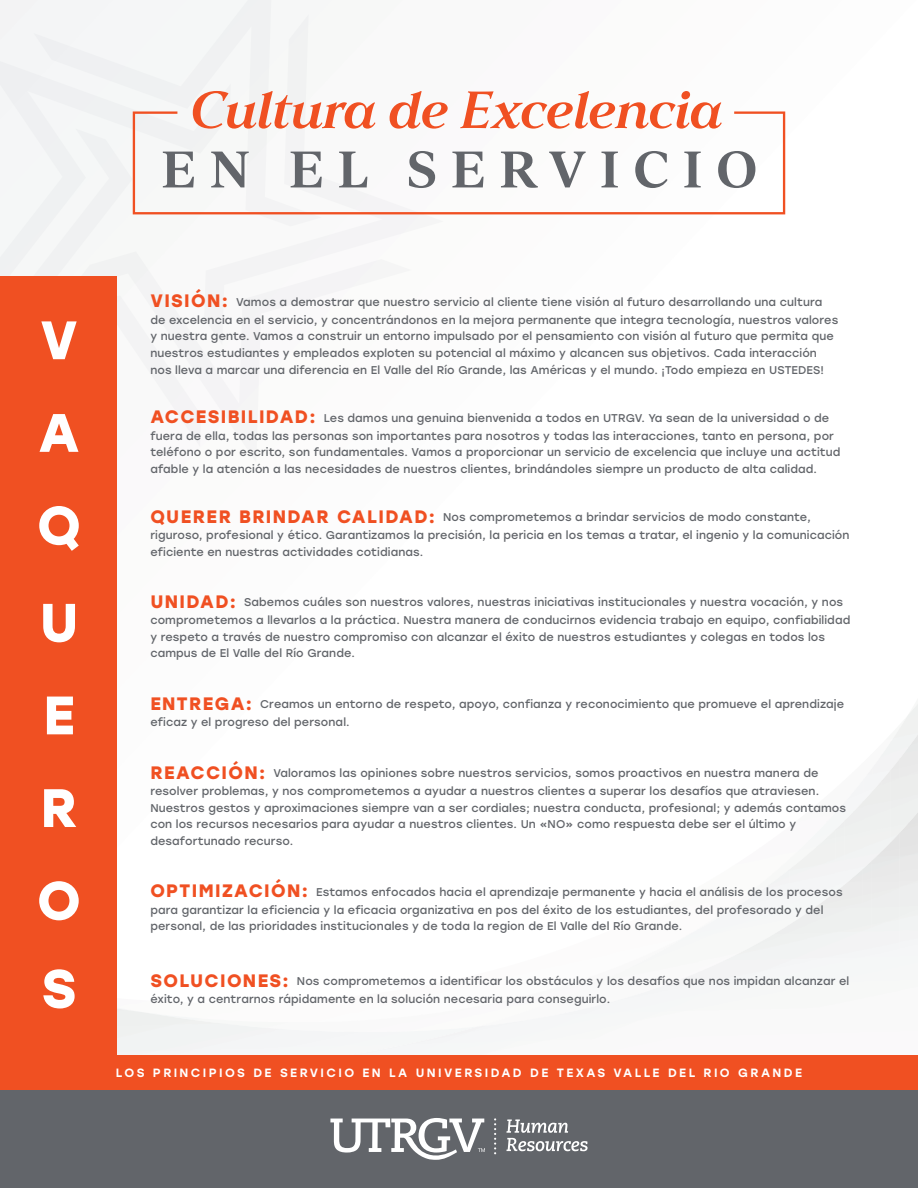
<style>
.page{position:relative;width:918px;height:1188px;background:#fff}
.page>*{position:absolute;margin:0;border:0;box-sizing:border-box;transform-origin:0 0}
.t1{font:700 54px/92.7px "Stolzl";color:#fff}
.t2{font:500 12px "Stolzl";letter-spacing:.2em;color:#fff}
.t3{font:11.25px/18px "Stolzl";letter-spacing:.01em;color:#62656a}
.s1{font-weight:700;font-size:18px;color:#f05022}
</style>
<div class="page">
<img style="left:116px;top:983px;width:1px;height:20px">
<img style="left:116px;top:1003px;width:22px;height:52px">
<img style="left:848px;top:791px;width:7px;height:8px">
<img style="left:909px;top:734px;width:9px;height:78px">
<img style="left:900px;top:747px;width:9px;height:76px">
<img style="left:909px;top:812px;width:9px;height:134px">
<img style="left:899px;top:823px;width:10px;height:125px">
<img style="left:890px;top:833px;width:10px;height:118px">
<img style="left:881px;top:843px;width:9px;height:110px">
<img style="left:862px;top:861px;width:10px;height:194px">
<img style="left:853px;top:869px;width:10px;height:186px">
<img style="left:603px;top:997px;width:28px;height:9px">
<img style="left:380px;top:1040px;width:47px;height:15px">
<svg style="left:116px;top:345px;width:144px;height:118px"></svg>
<svg style="left:204px;top:214px;width:240px;height:131px"></svg>
<div style="left:0;top:54px;width:231px;height:247px;background:#f4f5f6"></div>
<div style="left:0;top:129px;width:201px;height:318px;background:#f6f7f7"></div>
<div style="left:34px;top:0;width:287px;height:226px;background:#f5f6f7"></div>
<div style="left:0;top:1090px;width:918px;height:98px;background:#62656a"></div>
<div style="left:0;top:276px;width:116px;height:782px;background:#f05022"></div>
<div style="left:0;top:1055px;width:918px;height:35px;background:#f05022"></div>
<svg style="left:330px;top:1118px;width:155px;height:42px"></svg>
<svg style="left:494px;top:1118px;width:2px;height:36px"></svg>
<svg style="left:506px;top:1119px;width:82px;height:32px"></svg>
<svg style="left:133px;top:111px;width:652px;height:103px"></svg>
<svg style="left:163px;top:152px;width:31px;height:35px"></svg>
<svg style="left:211px;top:152px;width:38px;height:35px"></svg>
<svg style="left:291px;top:152px;width:31px;height:35px"></svg>
<svg style="left:339px;top:152px;width:28px;height:35px"></svg>
<svg style="left:409px;top:151px;width:26px;height:37px"></svg>
<svg style="left:452px;top:152px;width:32px;height:35px"></svg>
<svg style="left:501px;top:152px;width:37px;height:36px"></svg>
<svg style="left:549px;top:152px;width:37px;height:35px"></svg>
<svg style="left:601px;top:152px;width:17px;height:35px"></svg>
<svg style="left:635px;top:151px;width:33px;height:37px"></svg>
<svg style="left:684px;top:152px;width:17px;height:35px"></svg>
<svg style="left:718px;top:151px;width:37px;height:37px"></svg>
<svg style="left:193px;top:91px;width:182px;height:38px"></svg>
<svg style="left:390px;top:91px;width:58px;height:38px"></svg>
<svg style="left:460px;top:91px;width:262px;height:38px"></svg>
<h1 class="t1" style="left:40px;top:291px;width:40px">V</h1>
<h1 class="t1" style="left:38px;top:384px;width:43px">A</h1>
<h1 class="t1" style="left:37px;top:474px;width:45px;line-height:97.2px">Q<br>U</h1>
<h1 class="t1" style="left:37px;top:666px;width:45px;text-align:justify">E R O</h1>
<h1 class="t1" style="left:41px;top:940px;width:37px">S</h1>
<p class="t3" style="left:150px;top:293px;width:689px"><span class="s1">VISIÓN:</span> Vamos a demostrar que nuestro servicio al cliente tiene visión al futuro desarrollando una cultura de excelencia en el servicio, y concentrándonos en la mejora permanente que integra tecnología, nuestros valores</p>
<p class="t3" style="left:150px;top:328px;width:685px;line-height:16.5px">y nuestra gente. Vamos a construir un entorno impulsado por el pensamiento con visión al futuro que permita que nuestros estudiantes y empleados exploten su potencial al máximo y alcancen sus objetivos. Cada interacción</p>
<p class="t3" style="left:150px;top:360px;width:675px">nos lleva a marcar una diferencia en El Valle del Río Grande, las Américas y el mundo. ¡Todo empieza en USTEDES!</p>
<p class="t3" style="left:150px;top:409px;width:685px"><span class="s1">ACCESIBILIDAD:</span> Les damos una genuina bienvenida a todos en UTRGV. Ya sean de la universidad o de fuera de ella, todas las personas son importantes para nosotros y todas las interacciones, tanto en persona, por</p>
<p class="t3" style="left:150px;top:444px;width:692px;line-height:16.5px">teléfono o por escrito, son fundamentales. Vamos a proporcionar un servicio de excelencia que incluye una actitud afable y la atención a las necesidades de nuestros clientes, brindándoles siempre un producto de alta calidad.</p>
<p class="t3" style="left:150px;top:508px;width:701px"><span class="s1">QUERER BRINDAR CALIDAD:</span> Nos comprometemos a brindar servicios de modo constante, riguroso, profesional y ético. Garantizamos la precisión, la pericia en los temas a tratar, el ingenio y la comunicación</p>
<p class="t3" style="left:150px;top:542px;width:275px">eficiente en nuestras actividades cotidianas.</p>
<p class="t3" style="left:150px;top:593px;width:702px"><span class="s1">UNIDAD:</span> Sabemos cuáles son nuestros valores, nuestras iniciativas institucionales y nuestra vocación, y nos comprometemos a llevarlos a la práctica. Nuestra manera de conducirnos evidencia trabajo en equipo, confiabilidad</p>
<p class="t3" style="left:150px;top:628px;width:676px;line-height:16.5px">y respeto a través de nuestro compromiso con alcanzar el éxito de nuestros estudiantes y colegas en todos los campus de El Valle del Río Grande.</p>
<p class="t3" style="left:150px;top:695px;width:695px"><span class="s1">ENTREGA:</span> Creamos un entorno de respeto, apoyo, confianza y reconocimiento que promueve el aprendizaje eficaz y el progreso del personal.</p>
<p class="t3" style="left:150px;top:764px;width:670px"><span class="s1">REACCIÓN:</span> Valoramos las opiniones sobre nuestros servicios, somos proactivos en nuestra manera de resolver problemas, y nos comprometemos a ayudar a nuestros clientes a superar los desafíos que atraviesen.</p>
<p class="t3" style="left:150px;top:799px;width:697px;line-height:16.5px">Nuestros gestos y aproximaciones siempre van a ser cordiales; nuestra conducta, profesional; y además contamos con los recursos necesarios para ayudar a nuestros clientes. Un «NO» como respuesta debe ser el último y desafortunado recurso.</p>
<p class="t3" style="left:150px;top:882px;width:694px"><span class="s1">OPTIMIZACIÓN:</span> Estamos enfocados hacia el aprendizaje permanente y hacia el análisis de los procesos para garantizar la eficiencia y la eficacia organizativa en pos del éxito de los estudiantes, del profesorado y del</p>
<p class="t3" style="left:150px;top:917px;width:533px">personal, de las prioridades institucionales y de toda la region de El Valle del Río Grande.</p>
<p class="t3" style="left:150px;top:972px;width:700px"><span class="s1">SOLUCIONES:</span> Nos comprometemos a identificar los obstáculos y los desafíos que nos impidan alcanzar el éxito, y a centrarnos rápidamente en la solución necesaria para conseguirlo.</p>
<p class="t2" style="left:116px;top:1064px;width:688px">LOS PRINCIPIOS DE SERVICIO EN LA UNIVERSIDAD DE TEXAS VALLE DEL RIO GRANDE</p>
</div>
